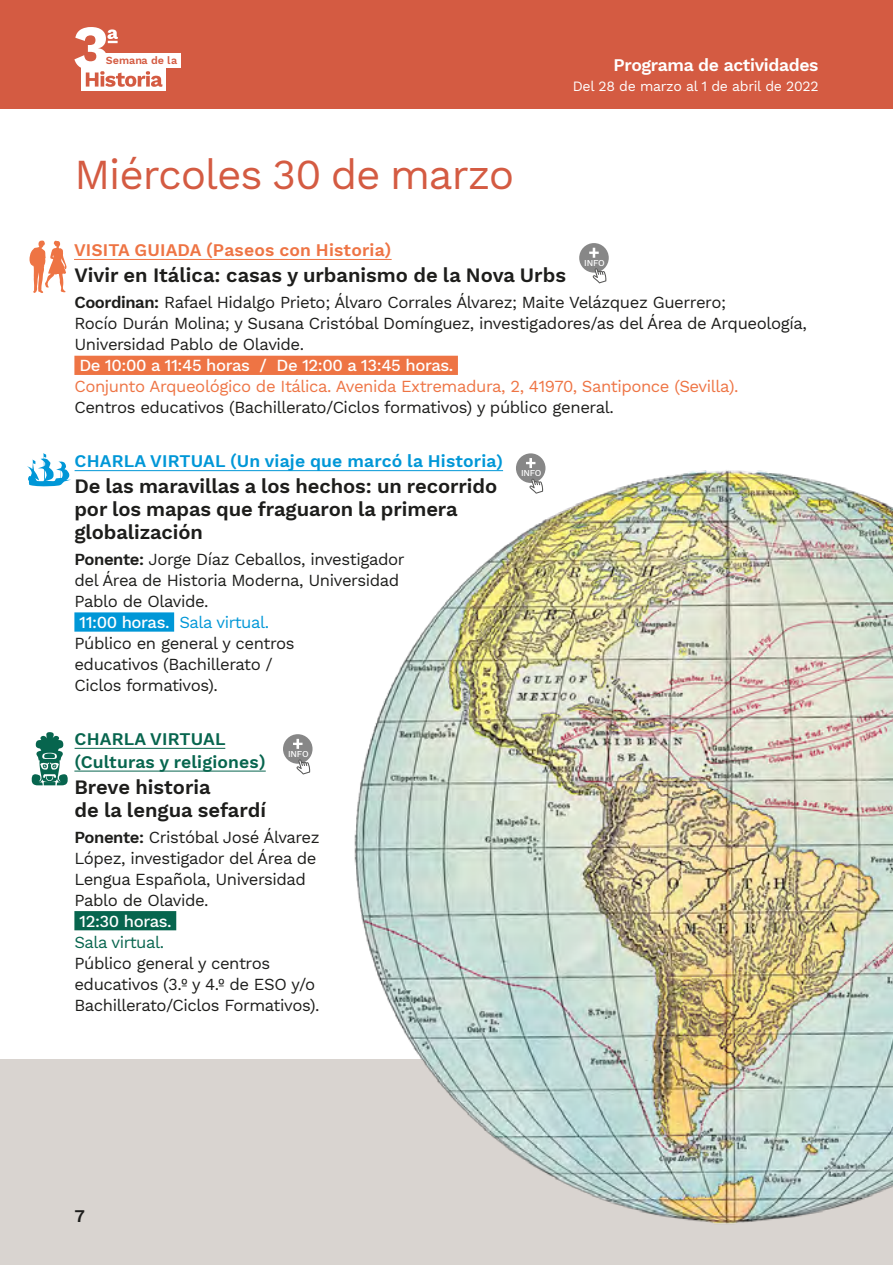
<style>
.page{position:relative;width:893px;height:1265px;background:#fff}
.page>*{position:absolute;margin:0;border:0;box-sizing:border-box;transform-origin:0 0}
.día_semana{font:42px "Work Sans";letter-spacing:-.025em;color:#d45b42}
.título_acto{font:600 20.12px/22.8px "Work Sans";letter-spacing:-.005em;color:#1d1d1b}
.tipo_de_acto{font:600 17.5px "Work Sans";letter-spacing:.01em;color:#0097d7}
.tipo_de_acto-2{font:600 17.5px/22.8px "Work Sans";letter-spacing:.01em;color:#07654e}
.tipo_de_acto-3{font:600 17.5px "Work Sans";letter-spacing:.01em;color:#ee7444}
.t1{font:600 17.5px "Work Sans";letter-spacing:-.02em;color:#fff}
.t2{font:600 17.5px "Work Sans";color:#1d1d1b}
.texto{font:16.62px/21px "Work Sans";letter-spacing:-.025em;color:#1d1d1b}
.texto-2{font:16.62px "Work Sans";letter-spacing:-.025em;color:#ee7444}
.texto-3{font:500 16.62px "Work Sans";letter-spacing:-.025em;color:#fff}
.texto-4{font:16.62px "Work Sans";letter-spacing:-.025em;color:#0097d7}
.texto-5{font:16.62px/21px "Work Sans";letter-spacing:-.025em;color:#07654e}
.t3{font:14px "Work Sans";letter-spacing:-.02em;color:#fff}
.t4{font:600 10.67px "Work Sans";color:#d45b42}
.texto-6{font:500 8.92px "Work Sans";letter-spacing:-.025em;color:#fff}
.s1{font-weight:600}
.s2{font-weight:500;color:#fff}
</style>
<div class="page">
<div style="left:0;top:0;width:893px;height:109px;background:#d45b42"></div>
<div style="left:82px;top:67px;width:84px;height:23px;background:#fff"></div>
<div style="left:98px;top:53px;width:83px;height:14px;background:#fff"></div>
<svg style="left:74px;top:27px;width:89px;height:60px"></svg>
<div style="left:0;top:1059px;width:893px;height:206px;background:#d9d4d0"></div>
<hr style="left:74px;top:259px;width:318px;height:1px;background:#ee7444">
<div style="left:74px;top:356px;width:384px;height:19px;background:#ee7444"></div>
<hr style="left:75px;top:470px;width:428px;height:1px;background:#0097d7">
<div style="left:74px;top:612px;width:100px;height:20px;background:#0097d7"></div>
<hr style="left:75px;top:748px;width:150px;height:1px;background:#07654e">
<hr style="left:74px;top:771px;width:192px;height:1px;background:#07654e">
<div style="left:74px;top:911px;width:102px;height:19px;background:#07654e"></div>
<svg style="left:30px;top:241px;width:37px;height:52px"></svg>
<div style="left:579px;top:243px;width:30px;height:30px;background:#878787;border-radius:50%"></div>
<svg style="left:589px;top:248px;width:10px;height:10px"></svg>
<svg style="left:592px;top:268px;width:14px;height:15px"></svg>
<svg style="left:27px;top:453px;width:44px;height:34px"></svg>
<div style="left:516px;top:453px;width:29px;height:30px;background:#878787;border-radius:50%"></div>
<svg style="left:526px;top:458px;width:9px;height:7px"></svg>
<svg style="left:32px;top:732px;width:36px;height:53px"></svg>
<div style="left:283px;top:734px;width:30px;height:30px;background:#878787;border-radius:50%"></div>
<svg style="left:293px;top:739px;width:10px;height:10px"></svg>
<svg style="left:296px;top:759px;width:14px;height:15px"></svg>
<img style="left:347px;top:465px;width:546px;height:759px">
<p class="t4" style="left:106px;top:54px;width:73px">Semana de la</p>
<p class="día_semana" style="left:74px;top:150px;width:441px">Miércoles 30 de marzo</p>
<p class="t1" style="left:613px;top:55px;width:207px">Programa de actividades</p>
<p class="t3" style="left:573px;top:77px;width:247px">Del 28 de marzo al 1 de abril de 2022</p>
<p class="tipo_de_acto-3" style="left:74px;top:240px;width:319px">VISITA GUIADA (Paseos con Historia)</p>
<p class="título_acto" style="left:74px;top:265px;width:493px">Vivir en Itálica: casas y urbanismo de la Nova Urbs</p>
<p class="texto" style="left:74px;top:293px;width:734px"><span class="s1">Coordinan:</span> Rafael Hidalgo Prieto; Álvaro Corrales Álvarez; Maite Velázquez Guerrero;<br>Rocío Durán Molina; y Susana Cristóbal Domínguez, investigadores/as del Área de Arqueología,<br>Universidad Pablo de Olavide.</p>
<p class="texto-3" style="left:79px;top:356px;width:375px">De 10:00 a 11:45 horas / De 12:00 a 13:45 horas.</p>
<p class="texto-2" style="left:74px;top:377px;width:666px">Conjunto Arqueológico de Itálica. Avenida Extremadura, 2, 41970, Santiponce (Sevilla).</p>
<p class="texto" style="left:74px;top:398px;width:541px">Centros educativos (Bachillerato/Ciclos formativos) y público general.</p>
<p class="tipo_de_acto" style="left:75px;top:451px;width:430px">CHARLA VIRTUAL (Un viaje que marcó la Historia)</p>
<p class="título_acto" style="left:74px;top:476px;width:424px">De las maravillas a los hechos: un recorrido por los mapas que fraguaron la primera globalización</p>
<p class="texto" style="left:74px;top:550px;width:332px"><span class="s1">Ponente:</span> Jorge Díaz Ceballos, investigador</p>
<p class="texto" style="left:74px;top:571px;width:326px">del Área de Historia Moderna, Universidad<br>Pablo de Olavide.</p>
<p class="texto-4" style="left:79px;top:613px;width:192px"><span class="s2">11:00 horas.</span> Sala virtual.</p>
<p class="texto" style="left:74px;top:634px;width:222px">Público en general y centros educativos (Bachillerato /</p>
<p class="texto" style="left:74px;top:676px;width:145px">Ciclos formativos).</p>
<p class="tipo_de_acto-2" style="left:74px;top:728px;width:193px">CHARLA VIRTUAL (Culturas y religiones)</p>
<p class="título_acto" style="left:74px;top:777px;width:138px">Breve historia</p>
<p class="título_acto" style="left:74px;top:799px;width:193px">de la lengua sefardí</p>
<p class="texto" style="left:74px;top:827px;width:247px"><span class="s1">Ponente:</span> Cristóbal José Álvarez<br>López, investigador del Área de<br>Lengua Española, Universidad<br>Pablo de Olavide.</p>
<p class="texto-5" style="left:74px;top:911px;width:99px"><span class="s2">12:30 horas.<br></span>Sala virtual.</p>
<p class="texto" style="left:74px;top:953px;width:247px">Público general y centros educativos (3.º y 4.º de ESO y/o<br>Bachillerato/Ciclos Formativos).</p>
<p class="texto-6" style="left:584px;top:258px;width:22px">INFO</p>
<p class="texto-6" style="left:521px;top:468px;width:22px">INFO</p>
<p class="texto-6" style="left:288px;top:749px;width:22px">INFO</p>
<p class="t2" style="left:74px;top:1206px;width:12px">7</p>
</div>
